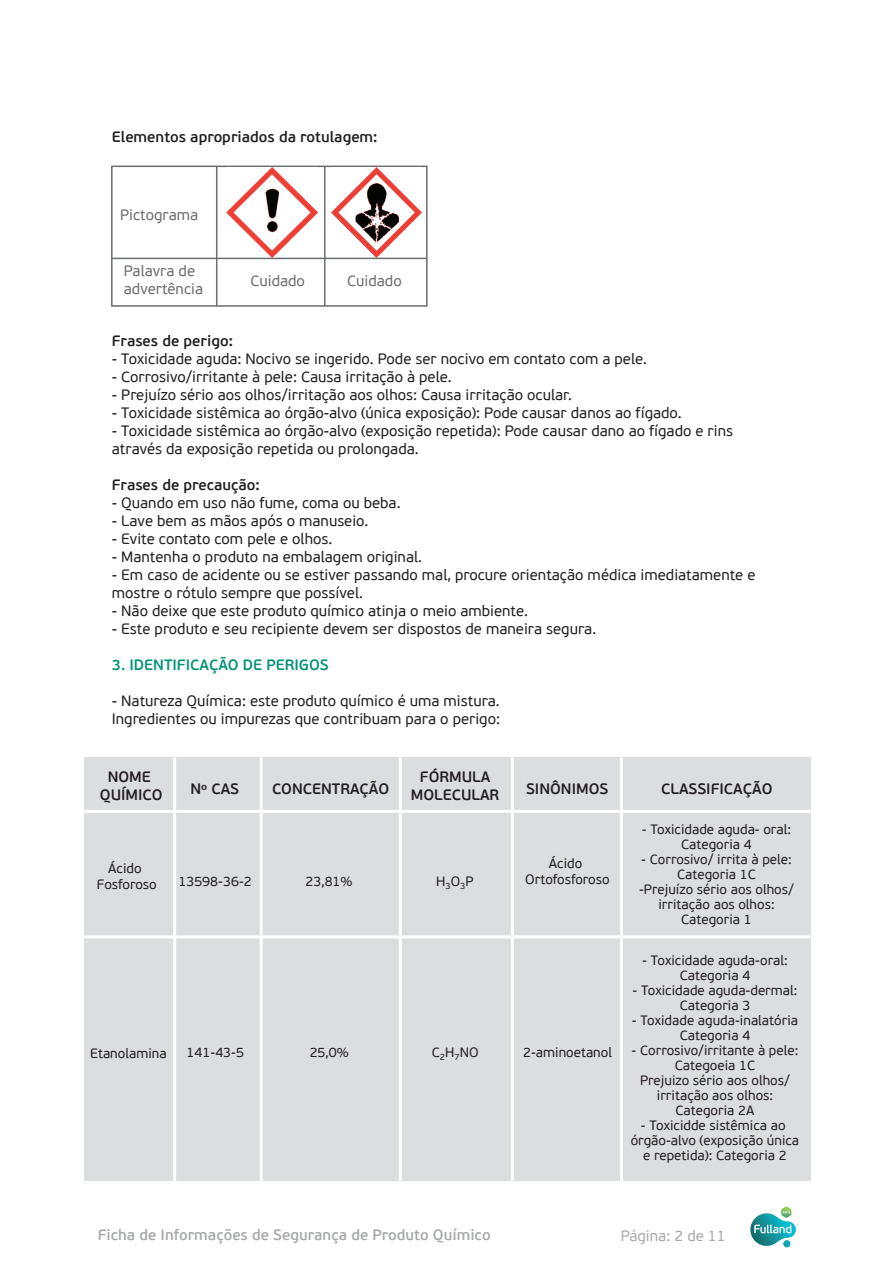
<style>
.page{position:relative;width:895px;height:1278px;background:#fff}
.page>*{position:absolute;margin:0;border:0;box-sizing:border-box;transform-origin:0 0}
.t1{font:15px/18px "PF Beau Sans Pro";color:#231f20}
.t2{font:600 15px/18px "PF Beau Sans Pro";color:#231f20;text-align:center}
.t3{font:600 15px "PF Beau Sans Pro";color:#a8a9ad}
.t4{font:15px/18px "PF Beau Sans Pro";color:#6c6d70}
.t5{font:600 15px "PF Beau Sans Pro";color:#009276}
.t6{font:15px "PF Beau Sans Pro";color:#a8a9ad}
.t7{font:13.5px/15px "PF Beau Sans Pro";color:#231f20;text-align:center}
.t8{font:9px "PF Beau Sans Pro";color:#231f20}
</style>
<div class="page">
<div style="left:111px;top:165px;width:316px;height:141px;background:#fff;border:2px solid #6c6d70"></div>
<img style="left:227px;top:167px;width:90px;height:90px">
<img style="left:331px;top:167px;width:91px;height:90px">
<hr style="left:216px;top:166px;width:1px;height:140px;background:#6c6d70">
<hr style="left:324px;top:166px;width:1px;height:140px;background:#6c6d70">
<hr style="left:112px;top:257px;width:315px;height:2px;background:#6c6d70">
<div style="left:84px;top:757px;width:726px;height:423px;background:#dcdddf"></div>
<hr style="left:173px;top:757px;width:3px;height:423px;background:#fff">
<hr style="left:260px;top:757px;width:3px;height:423px;background:#fff">
<hr style="left:399px;top:757px;width:3px;height:423px;background:#fff">
<hr style="left:511px;top:757px;width:3px;height:423px;background:#fff">
<hr style="left:620px;top:757px;width:3px;height:423px;background:#fff">
<hr style="left:84px;top:809px;width:726px;height:3px;background:#fff">
<hr style="left:84px;top:935px;width:726px;height:3px;background:#fff">
<svg style="left:750px;top:1206px;width:48px;height:41px"></svg>
<p class="t2" style="left:112px;top:128px;width:267px">Elementos apropriados da rotulagem:</p>
<p class="t4" style="left:120px;top:206px;width:80px">Pictograma</p>
<p class="t4" style="left:124px;top:262px;width:81px">Palavra de advertência</p>
<p class="t4" style="left:250px;top:272px;width:56px">Cuidado</p>
<p class="t4" style="left:347px;top:272px;width:56px">Cuidado</p>
<p class="t2" style="left:112px;top:332px;width:123px">Frases de perigo:</p>
<p class="t1" style="left:112px;top:350px;width:536px">- Toxicidade aguda: Nocivo se ingerido. Pode ser nocivo em contato com a pele.</p>
<p class="t1" style="left:112px;top:368px;width:341px">- Corrosivo/irritante à pele: Causa irritação à pele.</p>
<p class="t1" style="left:112px;top:386px;width:462px">- Prejuízo sério aos olhos/irritação aos olhos: Causa irritação ocular.</p>
<p class="t1" style="left:112px;top:404px;width:571px">- Toxicidade sistêmica ao órgão-alvo (única exposição): Pode causar danos ao fígado.</p>
<p class="t1" style="left:112px;top:422px;width:622px">- Toxicidade sistêmica ao órgão-alvo (exposição repetida): Pode causar dano ao fígado e rins através da exposição repetida ou prolongada.</p>
<p class="t2" style="left:112px;top:476px;width:149px">Frases de precaução:</p>
<p class="t1" style="left:112px;top:494px;width:290px">- Quando em uso não fume, coma ou beba.</p>
<p class="t1" style="left:112px;top:512px;width:258px">- Lave bem as mãos após o manuseio.</p>
<p class="t1" style="left:112px;top:530px;width:222px">- Evite contato com pele e olhos.</p>
<p class="t1" style="left:112px;top:548px;width:312px">- Mantenha o produto na embalagem original.</p>
<p class="t1" style="left:112px;top:566px;width:645px">- Em caso de acidente ou se estiver passando mal, procure orientação médica imediatamente e mostre o rótulo sempre que possível.</p>
<p class="t1" style="left:112px;top:602px;width:418px">- Não deixe que este produto químico atinja o meio ambiente.</p>
<p class="t1" style="left:112px;top:620px;width:486px">- Este produto e seu recipiente devem ser dispostos de maneira segura.</p>
<p class="t5" style="left:112px;top:656px;width:218px">3. IDENTIFICAÇÃO DE PERIGOS</p>
<p class="t1" style="left:112px;top:692px;width:390px">- Natureza Química: este produto químico é uma mistura.<br>Ingredientes ou impurezas que contribuam para o perigo:</p>
<p class="t2" style="left:411px;top:768px;width:90px">FÓRMULA<br>MOLECULAR</p>
<p class="t2" style="left:100px;top:768px;width:64px">NOME<br>QUÍMICO</p>
<p class="t2" style="left:190px;top:779px;width:50px">Nº CAS</p>
<p class="t2" style="left:272px;top:779px;width:119px">CONCENTRAÇÃO</p>
<p class="t2" style="left:526px;top:779px;width:84px">SINÔNIMOS</p>
<p class="t2" style="left:661px;top:779px;width:113px">CLASSIFICAÇÃO</p>
<p class="t7" style="left:97px;top:860px;width:61px;line-height:16.2px">Ácido<br>Fosforoso</p>
<p class="t7" style="left:549px;top:855px;width:35px">Ácido</p>
<p class="t7" style="left:436px;top:873px;width:11px">H</p>
<p class="t7" style="left:525px;top:872px;width:86px">Ortofosforoso</p>
<p class="t7" style="left:178px;top:873px;width:75px">13598-36-2</p>
<p class="t7" style="left:305px;top:873px;width:49px">23,81%</p>
<p class="t8" style="left:445px;top:880px;width:30px">3<sup>O</sup>3<sup>P</sup></p>
<p class="t7" style="left:90px;top:1045px;width:78px">Etanolamina</p>
<p class="t7" style="left:186px;top:1044px;width:59px">141-43-5</p>
<p class="t7" style="left:309px;top:1044px;width:41px">25,0%</p>
<p class="t7" style="left:431px;top:1044px;width:48px">C<sub>2</sub>H<sub>7</sub>NO</p>
<p class="t7" style="left:523px;top:1044px;width:91px">2-aminoetanol</p>
<p class="t7" style="left:641px;top:822px;width:151px">- Toxicidade aguda- oral:<br>Categoria 4</p>
<p class="t7" style="left:639px;top:852px;width:156px">- Corrosivo/ irrita à pele:<br>Categoria 1C<br>-Prejuízo sério aos olhos/ irritação aos olhos:<br>Categoria 1</p>
<p class="t7" style="left:642px;top:953px;width:147px">- Toxicidade aguda-oral:<br>Categoria 4</p>
<p class="t7" style="left:632px;top:983px;width:166px">- Toxicidade aguda-dermal:<br>Categoria 3</p>
<p class="t7" style="left:631px;top:1013px;width:168px">- Toxidade aguda-inalatória<br>Categoria 4</p>
<p class="t7" style="left:631px;top:1043px;width:168px">- Corrosivo/irritante à pele:<br>Categoeia 1C<br>Prejuizo sério aos olhos/ irritação aos olhos:<br>Categoria 2A</p>
<p class="t7" style="left:630px;top:1118px;width:170px">- Toxicidde sistêmica ao órgão-alvo (exposição única e repetida): Categoria 2</p>
<p class="t3" style="left:98px;top:1225px;width:394px">Ficha de Informações de Segurança de Produto Químico</p>
<p class="t6" style="left:620px;top:1227px;width:106px">Página: 2 de 11</p>
</div>
